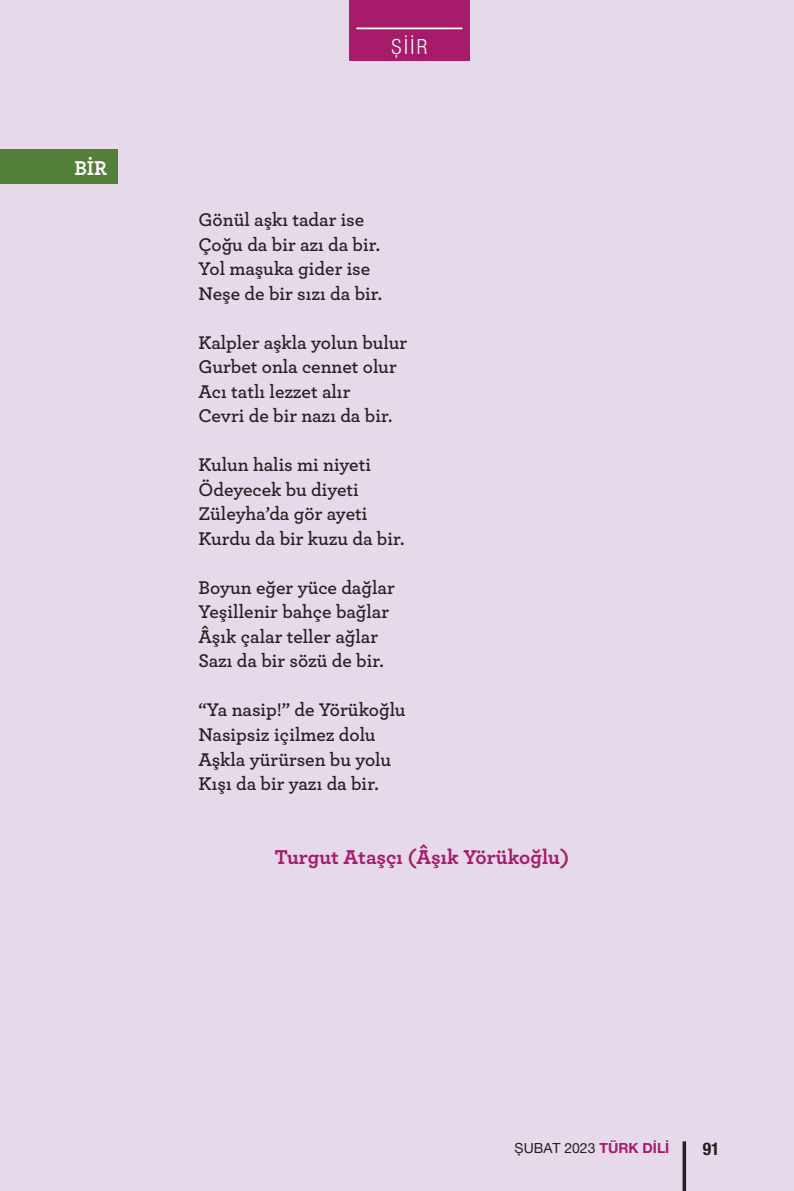
<style>
.page{position:relative;width:794px;height:1191px;background:#e6d9ea}
.page>*{position:absolute;margin:0;border:0;box-sizing:border-box;transform-origin:0 0}
.YAZAR{font:700 21px "Archer";color:#a61b6a}
.t1{font:300 condensed 21px "Helvetica Neue LT Pro";color:#fff}
.BAŞLIK_ŞİİR{font:700 21px "Archer";color:#fff}
.t2{font:600 19.25px "Archer";color:#231f20}
.t3{font:700 condensed 17.5px "Helvetica Neue LT Pro";color:#231f20}
.t4{font:14px "Helvetica Neue LT Pro";color:#231f20}
.s1{font-weight:700;color:#a61b6a}
</style>
<div class="page">
<div style="left:349px;top:0;width:120px;height:61px;background:#a61b6a"></div>
<hr style="left:356px;top:28px;width:106px;height:1px;background:#fff">
<svg style="left:682px;top:1141px;width:4px;height:50px"></svg>
<div style="left:0;top:149px;width:117px;height:35px;background:#537f39"></div>
<p class="BAŞLIK_ŞİİR" style="left:74px;top:151px;width:34px">BİR</p>
<p class="t1" style="left:391px;top:34px;width:37px">ŞİİR</p>
<p class="t2" style="left:198px;top:205px;width:167px">Gönül aşkı tadar ise</p>
<p class="t2" style="left:198px;top:230px;width:183px">Çoğu da bir azı da bir.</p>
<p class="t2" style="left:198px;top:254px;width:173px">Yol maşuka gider ise</p>
<p class="t2" style="left:198px;top:279px;width:185px">Neşe de bir sızı da bir.</p>
<p class="t2" style="left:198px;top:328px;width:210px">Kalpler aşkla yolun bulur</p>
<p class="t2" style="left:198px;top:352px;width:200px">Gurbet onla cennet olur</p>
<p class="t2" style="left:198px;top:377px;width:153px">Acı tatlı lezzet alır</p>
<p class="t2" style="left:198px;top:401px;width:195px">Cevri de bir nazı da bir.</p>
<p class="t2" style="left:198px;top:450px;width:174px">Kulun halis mi niyeti</p>
<p class="t2" style="left:198px;top:475px;width:162px">Ödeyecek bu diyeti</p>
<p class="t2" style="left:198px;top:499px;width:170px">Züleyha’da gör ayeti</p>
<p class="t2" style="left:198px;top:524px;width:208px">Kurdu da bir kuzu da bir.</p>
<p class="t2" style="left:198px;top:573px;width:198px">Boyun eğer yüce dağlar</p>
<p class="t2" style="left:198px;top:597px;width:192px">Yeşillenir bahçe bağlar</p>
<p class="t2" style="left:198px;top:622px;width:181px">Âşık çalar teller ağlar</p>
<p class="t2" style="left:198px;top:646px;width:187px">Sazı da bir sözü de bir.</p>
<p class="t2" style="left:198px;top:695px;width:209px">“Ya nasip!” de Yörükoğlu</p>
<p class="t2" style="left:198px;top:720px;width:179px">Nasipsiz içilmez dolu</p>
<p class="t2" style="left:198px;top:744px;width:194px">Aşkla yürürsen bu yolu</p>
<p class="t2" style="left:198px;top:769px;width:182px">Kışı da bir yazı da bir.</p>
<p class="YAZAR" style="left:275px;top:840px;width:296px">Turgut Ataşçı (Âşık Yörükoğlu)</p>
<p class="t4" style="left:514px;top:1139px;width:156px">ŞUBAT 2023 <span class="s1">TÜRK DİLİ</span></p>
<p class="t3" style="left:702px;top:1138px;width:18px">91</p>
</div>
